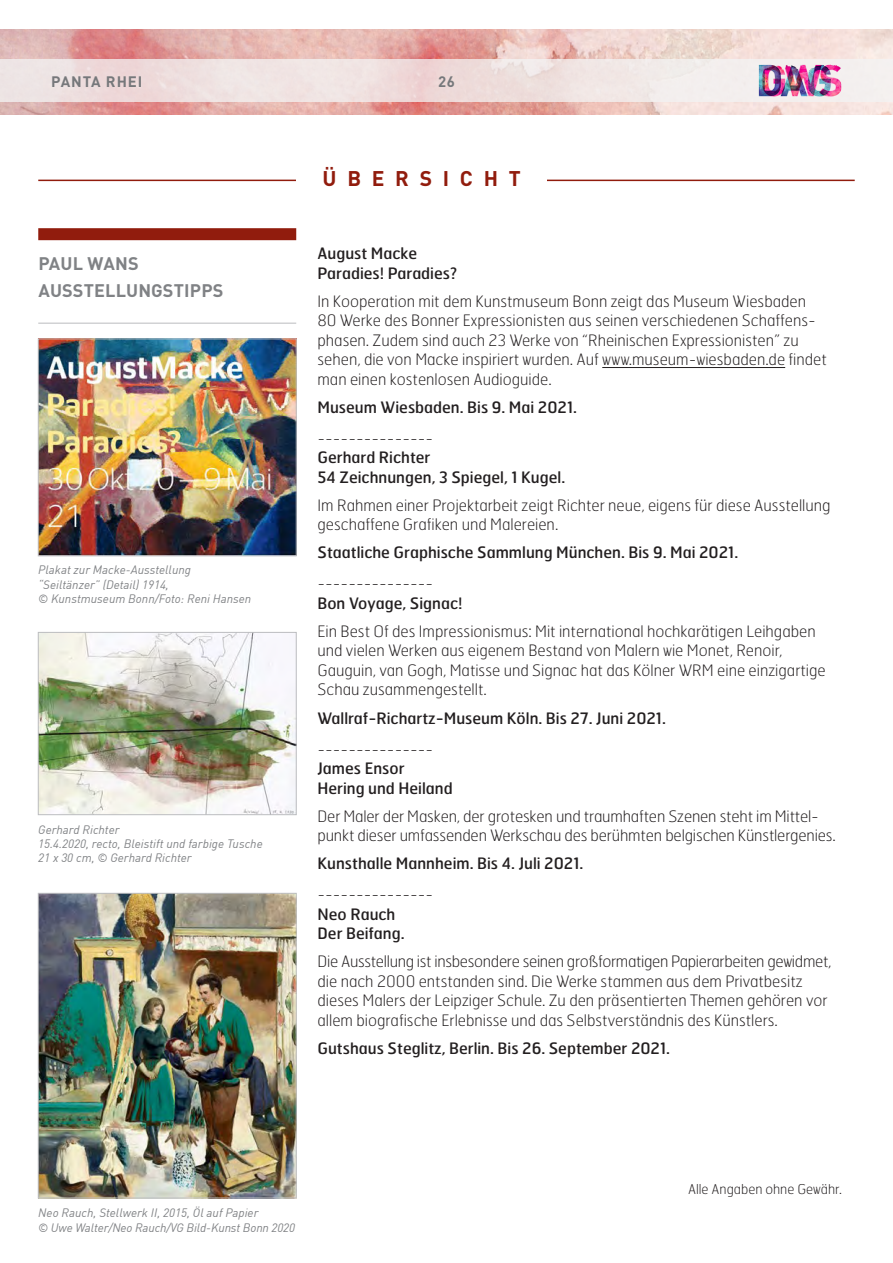
<style>
.page{position:relative;width:893px;height:1263px;background:#fff}
.page>*{position:absolute;margin:0;border:0;box-sizing:border-box;transform-origin:0 0}
.t1{font:700 21px "DIN Pro";letter-spacing:.51em;color:#911c0d}
.spalte_über_DAB{font:700 18px/27px "DIN Pro";letter-spacing:.01em;color:#808285}
.fließ_DAB{font:100 15.75px/19.5px "Hermes";color:#231f20}
.fließ_bold_DAB{font:15.75px/19.5px "Hermes";color:#231f20}
.fließ_bold_DAB-2{font:100 15.75px/19.5px "Hermes";color:#231f20}
.fließ_DAB-2{font:15.75px "Hermes";color:#231f20}
.t2{font:700 15px "DIN Pro";letter-spacing:.06em;color:#76787b}
.fließ_DAB-3{font:100 13.5px "Hermes";color:#231f20}
.Bildunterschrift_DAB{font:italic 12px "DIN";color:#808285}
</style>
<div class="page">
<hr style="left:38px;top:180px;width:817px;height:1px;background:#911c0d">
<div style="left:296px;top:170px;width:251px;height:16px;background:#fff"></div>
<div style="left:38px;top:228px;width:258px;height:12px;background:#911c0d"></div>
<hr style="left:38px;top:322px;width:258px;height:2px;background:#d1d2d4">
<hr style="left:602px;top:367px;width:183px;height:1px;background:#231f20">
<img style="left:40px;top:895px;width:254px;height:301px">
<div style="left:38px;top:893px;width:258px;height:305px;border:1px solid #bcbdc0"></div>
<img style="left:40px;top:341px;width:254px;height:213px">
<div style="left:38px;top:339px;width:258px;height:217px;border:1px solid #bcbdc0"></div>
<img style="left:40px;top:634px;width:254px;height:179px">
<div style="left:38px;top:632px;width:258px;height:183px;border:1px solid #bcbdc0"></div>
<img style="left:0;top:30px;width:893px;height:85px">
<svg style="left:0;top:60px;width:893px;height:42px;background:#efe3e2"></svg>
<img style="left:757px;top:65px;width:85px;height:32px">
<p class="t2" style="left:51px;top:71px;width:93px">PANTA RHEI</p>
<p class="t2" style="left:438px;top:71px;width:18px">26</p>
<h1 class="t1" style="left:323px;top:164px;width:200px">ÜBERSICHT</h1>
<p class="spalte_über_DAB" style="left:38px;top:249px;width:187px">PAUL WANS<br>AUSSTELLUNGSTIPPS</p>
<p class="fließ_bold_DAB" style="left:317px;top:243px;width:141px">August Macke<br>Paradies! Paradies?</p>
<p class="fließ_DAB" style="left:317px;top:291px;width:511px">In Kooperation mit dem Kunstmuseum Bonn zeigt das Museum Wiesbaden 80 Werke des Bonner Expressionisten aus seinen verschiedenen Schaffens&shy;phasen. Zudem sind auch 23 Werke von “Rheinischen Expressionisten” zu sehen, die von Macke inspiriert wurden. Auf www.museum-wiesbaden.de findet man einen kostenlosen Audioguide.</p>
<p class="fließ_bold_DAB" style="left:317px;top:397px;width:261px">Museum Wiesbaden. Bis 9. Mai 2021.</p>
<p class="fließ_DAB" style="left:317px;top:428px;width:117px">---------------</p>
<p class="fließ_bold_DAB" style="left:317px;top:447px;width:249px">Gerhard Richter<br>54 Zeichnungen, 3 Spiegel, 1 Kugel.</p>
<p class="fließ_bold_DAB-2" style="left:317px;top:495px;width:515px">Im Rahmen einer Projektarbeit zeigt Richter neue, eigens für diese Ausstellung geschaffene Grafiken und Malereien.</p>
<p class="fließ_bold_DAB" style="left:317px;top:542px;width:422px">Staatliche Graphische Sammlung München. Bis 9. Mai 2021.</p>
<p class="fließ_DAB" style="left:317px;top:574px;width:117px">---------------</p>
<p class="fließ_bold_DAB" style="left:317px;top:593px;width:146px">Bon Voyage, Signac!</p>
<p class="fließ_DAB" style="left:317px;top:621px;width:510px">Ein Best Of des Impressionismus: Mit international hochkarätigen Leihgaben und vielen Werken aus eigenem Bestand von Malern wie Monet, Renoir, Gauguin, van Gogh, Matisse und Signac hat das Kölner WRM eine einzigartige Schau zusammengestellt.</p>
<p class="fließ_bold_DAB" style="left:317px;top:707px;width:350px">Wallraf-Richartz-Museum Köln. Bis 27. Juni 2021.</p>
<p class="fließ_DAB" style="left:317px;top:739px;width:117px">---------------</p>
<p class="fließ_bold_DAB" style="left:317px;top:758px;width:137px">James Ensor<br>Hering und Heiland</p>
<p class="fließ_DAB" style="left:317px;top:806px;width:520px">Der Maler der Masken, der grotesken und traumhaften Szenen steht im Mittel&shy;punkt dieser umfassenden Werkschau des berühmten belgischen Künstlergenies.</p>
<p class="fließ_bold_DAB" style="left:317px;top:853px;width:267px">Kunsthalle Mannheim. Bis 4. Juli 2021.</p>
<p class="fließ_DAB" style="left:317px;top:884px;width:117px">---------------</p>
<p class="fließ_bold_DAB" style="left:317px;top:903px;width:89px">Neo Rauch<br>Der Beifang.</p>
<p class="fließ_DAB" style="left:317px;top:951px;width:515px">Die Ausstellung ist insbesondere seinen großformatigen Papierarbeiten gewidmet, die nach 2000 entstanden sind. Die Werke stammen aus dem Privatbesitz dieses Malers der Leipziger Schule. Zu den präsentierten Themen gehören vor allem biografische Erlebnisse und das Selbstverständnis des Künstlers.</p>
<p class="fließ_DAB-2" style="left:317px;top:1038px;width:354px">Gutshaus Steglitz, Berlin. Bis 26. September 2021.</p>
<p class="Bildunterschrift_DAB" style="left:38px;top:562px;width:154px">Plakat zur Macke-Ausstellung</p>
<p class="Bildunterschrift_DAB" style="left:38px;top:577px;width:132px">“Seiltänzer” (Detail) 1914,</p>
<p class="Bildunterschrift_DAB" style="left:38px;top:591px;width:215px">© Kunstmuseum Bonn/Foto: Reni Hansen</p>
<p class="Bildunterschrift_DAB" style="left:38px;top:822px;width:83px">Gerhard Richter</p>
<p class="Bildunterschrift_DAB" style="left:38px;top:836px;width:226px">15.4.2020, recto, Bleistift und farbige Tusche</p>
<p class="Bildunterschrift_DAB" style="left:38px;top:850px;width:155px">21 x 30 cm, © Gerhard Richter</p>
<p class="Bildunterschrift_DAB" style="left:38px;top:1205px;width:222px">Neo Rauch, Stellwerk II, 2015, Öl auf Papier</p>
<p class="Bildunterschrift_DAB" style="left:38px;top:1220px;width:258px">© Uwe Walter/Neo Rauch/VG Bild-Kunst Bonn 2020</p>
<p class="fließ_DAB-3" style="left:688px;top:1180px;width:155px">Alle Angaben ohne Gewähr.</p>
</div>
